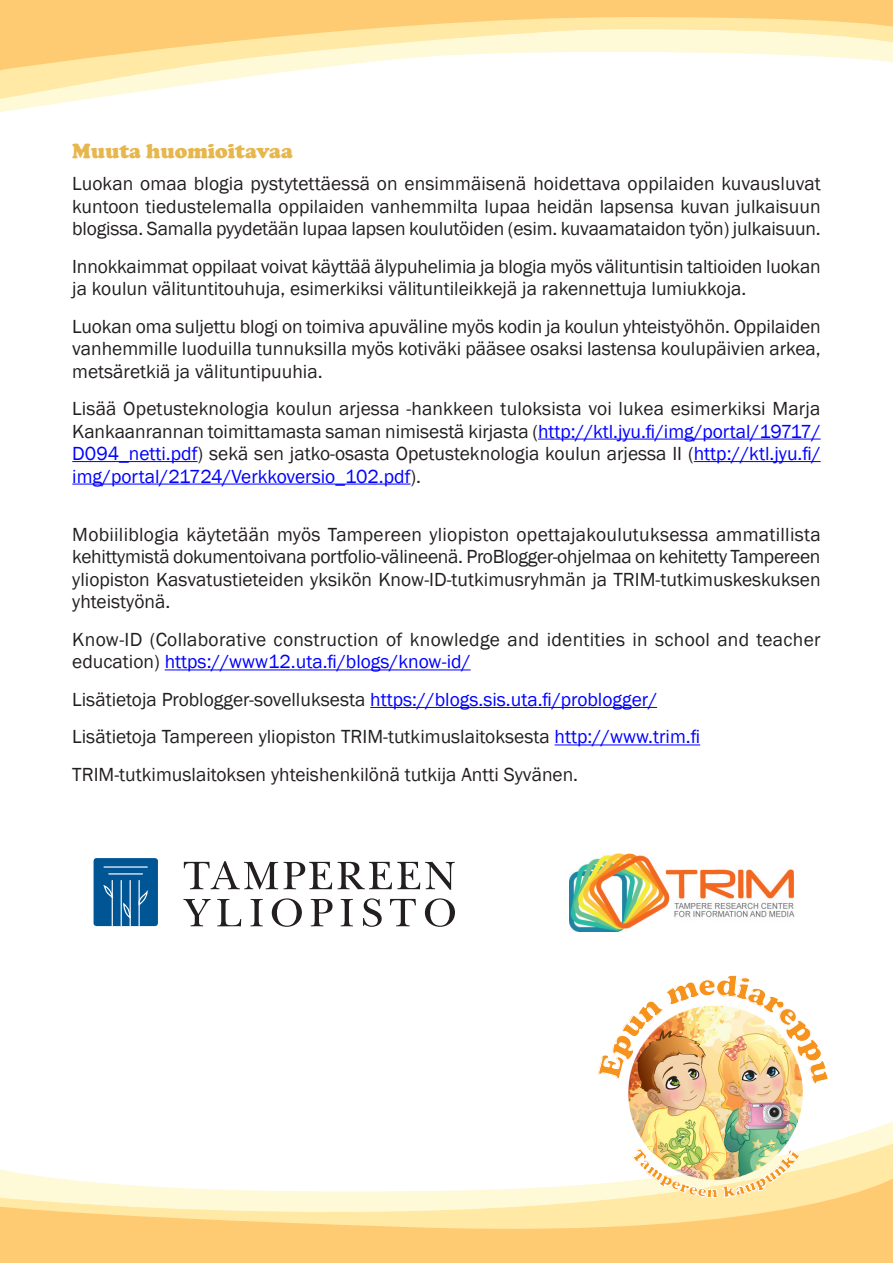
<style>
.page{position:relative;width:893px;height:1263px;background:#fff}
.page>*{position:absolute;margin:0;border:0;box-sizing:border-box;transform-origin:0 0}
.valiotsikko1{font:900 21px "Cooper";color:#e7b74e}
.leipateksti{font:19.5px/22.5px "Franklin Gothic";color:#231f20;text-align:justify}
.leipateksti-2{font:19.5px "Franklin Gothic";color:#00f}
.s1{color:#00f}
.s2{color:#231f20}
</style>
<div class="page">
<svg style="left:0;top:101px;width:73px;height:11px"></svg>
<svg style="left:0;top:80px;width:221px;height:21px"></svg>
<svg style="left:0;top:0;width:893px;height:80px"></svg>
<svg style="left:0;top:1155px;width:893px;height:108px"></svg>
<img style="left:552px;top:1084px;width:334px;height:125px">
<hr style="left:538px;top:439px;width:283px;height:1px;background:#00f">
<hr style="left:72px;top:461px;width:126px;height:1px;background:#00f">
<hr style="left:694px;top:461px;width:127px;height:1px;background:#00f">
<hr style="left:72px;top:484px;width:339px;height:1px;background:#00f">
<hr style="left:165px;top:669px;width:306px;height:1px;background:#00f">
<hr style="left:370px;top:707px;width:287px;height:1px;background:#00f">
<hr style="left:555px;top:744px;width:145px;height:1px;background:#00f">
<img style="left:569px;top:854px;width:226px;height:78px">
<svg style="left:184px;top:861px;width:271px;height:29px"></svg>
<svg style="left:183px;top:898px;width:272px;height:29px"></svg>
<div style="left:94px;top:858px;width:64px;height:68px;background:#005594;border-radius:3px"></div>
<hr style="left:112px;top:880px;width:1px;height:46px;background:#fff">
<hr style="left:121px;top:880px;width:1px;height:46px;background:#fff">
<hr style="left:130px;top:880px;width:1px;height:46px;background:#fff">
<hr style="left:139px;top:880px;width:1px;height:46px;background:#fff">
<svg style="left:139px;top:890px;width:9px;height:16px"></svg>
<svg style="left:123px;top:902px;width:8px;height:17px"></svg>
<svg style="left:103px;top:885px;width:10px;height:13px"></svg>
<hr style="left:108px;top:873px;width:35px;height:1px;background:#fff">
<hr style="left:104px;top:866px;width:44px;height:2px;background:#fff">
<img style="left:628px;top:1005px;width:175px;height:79px">
<img style="left:631px;top:1148px;width:169px;height:50px">
<p class="valiotsikko1" style="left:72px;top:139px;width:222px">Muuta huomioitavaa</p>
<p class="leipateksti" style="left:72px;top:173px;width:750px">Luokan omaa blogia pystytettäessä on ensimmäisenä hoidettava oppilaiden kuvausluvat kuntoon tiedustelemalla oppilaiden vanhemmilta lupaa heidän lapsensa kuvan julkaisuun blogissa. Samalla pyydetään lupaa lapsen koulutöiden (esim. kuvaamataidon työn) julkaisuun.</p>
<p class="leipateksti" style="left:72px;top:255px;width:750px">Innokkaimmat oppilaat voivat käyttää älypuhelimia ja blogia myös välituntisin taltioiden luokan ja koulun välituntitouhuja, esimerkiksi välituntileikkejä ja rakennettuja lumiukkoja.</p>
<p class="leipateksti" style="left:72px;top:315px;width:750px">Luokan oma suljettu blogi on toimiva apuväline myös kodin ja koulun yhteistyöhön. Oppilaiden vanhemmille luoduilla tunnuksilla myös kotiväki pääsee osaksi lastensa koulupäivien arkea, metsäretkiä ja välituntipuuhia.</p>
<p class="leipateksti" style="left:72px;top:398px;width:750px">Lisää Opetusteknologia koulun arjessa -hankkeen tuloksista voi lukea esimerkiksi Marja Kankaanrannan toimittamasta saman nimisestä kirjasta (<span class="s1">http://ktl.jyu.fi/img/portal/19717/ D094_netti.pdf</span>) sekä sen jatko-osasta Opetusteknologia koulun arjessa II (<span class="s1">http://ktl.jyu.fi/ img/portal/21724/Verkkoversio_102.pdf</span>).</p>
<p class="leipateksti" style="left:72px;top:524px;width:750px">Mobiiliblogia käytetään myös Tampereen yliopiston opettajakoulutuksessa ammatillista kehittymistä dokumentoivana portfolio-välineenä. ProBlogger-ohjelmaa on kehitetty Tampereen yliopiston Kasvatustieteiden yksikön Know-ID-tutkimusryhmän ja TRIM-tutkimuskeskuksen yhteistyönä.</p>
<p class="leipateksti" style="left:72px;top:629px;width:750px">Know-ID (Collaborative construction of knowledge and identities in school and teacher education) <span class="s1">https://www12.uta.fi/blogs/know-id/</span></p>
<p class="leipateksti-2" style="left:72px;top:687px;width:586px"><span class="s2">Lisätietoja Problogger-sovelluksesta</span> https://blogs.sis.uta.fi/problogger/</p>
<p class="leipateksti" style="left:72px;top:726px;width:629px">Lisätietoja Tampereen yliopiston TRIM-tutkimuslaitoksesta <span class="s1">http://www.trim.fi</span></p>
<p class="leipateksti" style="left:72px;top:764px;width:507px">TRIM-tutkimuslaitoksen yhteishenkilönä tutkija Antti Syvänen.</p>
</div>
